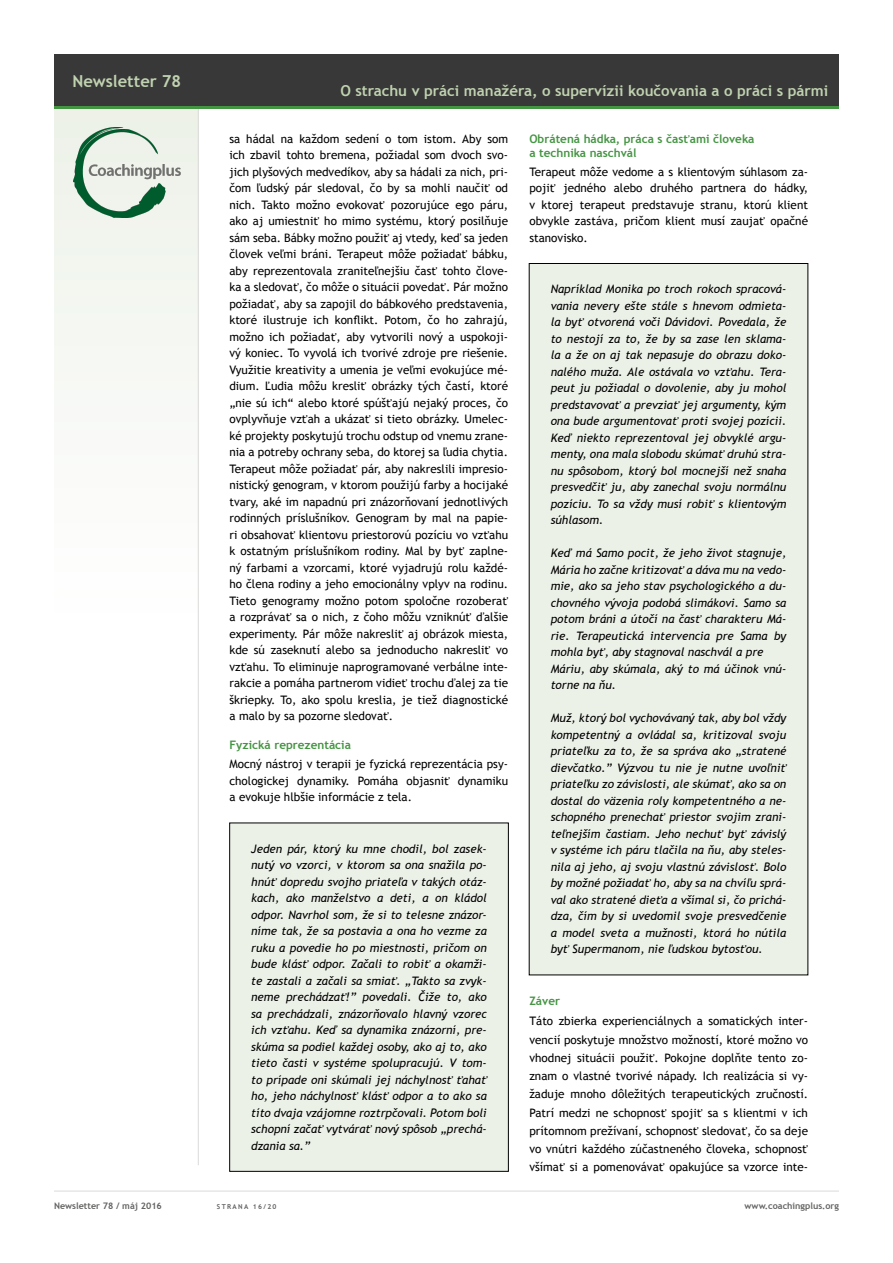
<style>
.page{position:relative;width:893px;height:1263px;background:#fff}
.page>*{position:absolute;margin:0;border:0;box-sizing:border-box;transform-origin:0 0}
.t1{font:700 16.5px "Trebuchet MS";color:#c0d2b0}
.t2{font:700 15px "Trebuchet MS";color:#c0d2b0}
.t3{font:11.7px/16.5px "Trebuchet MS";color:#000;text-align:justify}
.t4{font:italic 11.7px/16.5px "Trebuchet MS";color:#000;text-align:justify}
.t5{font:700 11.7px/14.1px "Trebuchet MS";color:#449542}
.t6{font:700 9px "Trebuchet MS";color:#636362}
.t7{font:700 6.75px "Trebuchet MS";letter-spacing:.2em;color:#636362}
</style>
<div class="page">
<div style="left:54px;top:106px;width:145px;height:525px;background:#f7f9f5"></div>
<hr style="left:54px;top:1191px;width:785px;height:1px;background:#dadad9">
<hr style="left:198px;top:108px;width:1px;height:1057px;background:#dadad9">
<div style="left:54px;top:54px;width:785px;height:53px;background:#383838"></div>
<hr style="left:54px;top:106px;width:785px;height:3px;background:#449542">
<img style="left:74px;top:127px;width:106px;height:91px">
<div style="left:230px;top:823px;width:278px;height:348px;background:#ecf1e8"></div>
<div style="left:229px;top:823px;width:280px;height:348px;border:1px solid #000"></div>
<div style="left:529px;top:263px;width:279px;height:712px;background:#ecf1e8"></div>
<h1 class="t1" style="left:72px;top:70px;width:110px">Newsletter 78</h1>
<p class="t2" style="left:340px;top:81px;width:489px">O strachu v práci manažéra, o supervízii koučovania a o práci s pármi</p>
<p class="t3" style="left:229px;top:131px;width:280px">sa hádal na každom sedení o tom istom. Aby som ich zbavil tohto bremena, požiadal som dvoch svo&shy;jich plyšových medvedíkov, aby sa hádali za nich, pri&shy;čom ľudský pár sledoval, čo by sa mohli naučiť od nich. Takto možno evokovať pozorujúce ego páru, ako aj umiestniť ho mimo systému, ktorý posilňuje sám seba. Bábky možno použiť aj vtedy, keď sa jeden človek veľmi bráni. Terapeut môže požiadať bábku, aby reprezentovala zraniteľnejšiu časť tohto člove&shy;ka a sledovať, čo môže o situácii povedať. Pár možno požiadať, aby sa zapojil do bábkového predstavenia, ktoré ilustruje ich konflikt. Potom, čo ho zahrajú, možno ich požiadať, aby vytvorili nový a uspokoji&shy;vý koniec. To vyvolá ich tvorivé zdroje pre riešenie.<br>Využitie kreativity a umenia je veľmi evokujúce mé&shy;dium. Ľudia môžu kresliť obrázky tých častí, ktoré „nie sú ich“ alebo ktoré spúšťajú nejaký proces, čo ovplyvňuje vzťah a ukázať si tieto obrázky. Umelec&shy;ké projekty poskytujú trochu odstup od vnemu zrane&shy;nia a potreby ochrany seba, do ktorej sa ľudia chytia.<br>Terapeut môže požiadať pár, aby nakreslili impresio&shy;nistický genogram, v ktorom použijú farby a hocijaké tvary, aké im napadnú pri znázorňovaní jednotlivých rodinných príslušníkov. Genogram by mal na papie&shy;ri obsahovať klientovu priestorovú pozíciu vo vzťahu k ostatným príslušníkom rodiny. Mal by byť zaplne&shy;ný farbami a vzorcami, ktoré vyjadrujú rolu každé&shy;ho člena rodiny a jeho emocionálny vplyv na rodinu.<br>Tieto genogramy možno potom spoločne rozoberať a rozprávať sa o nich, z čoho môžu vzniknúť ďalšie experimenty. Pár môže nakresliť aj obrázok miesta, kde sú zaseknutí alebo sa jednoducho nakresliť vo vzťahu. To eliminuje naprogramované verbálne inte&shy;rakcie a pomáha partnerom vidieť trochu ďalej za tie škriepky. To, ako spolu kreslia, je tiež diagnostické a malo by sa pozorne sledovať.</p>
<p class="t5" style="left:229px;top:738px;width:123px">Fyzická reprezentácia</p>
<p class="t3" style="left:229px;top:756px;width:280px">Mocný nástroj v terapii je fyzická reprezentácia psy&shy;chologickej dynamiky. Pomáha objasniť dynamiku a evokuje hlbšie informácie z tela.</p>
<p class="t5" style="left:529px;top:132px;width:226px">Obrátená hádka, práca s časťami človeka a technika naschvál</p>
<p class="t3" style="left:529px;top:164px;width:280px">Terapeut môže vedome a s klientovým súhlasom za&shy;pojiť jedného alebo druhého partnera do hádky, v ktorej terapeut predstavuje stranu, ktorú klient obvykle zastáva, pričom klient musí zaujať opačné stanovisko.</p>
<p class="t4" style="left:551px;top:281px;width:237px">Napríklad Monika po troch rokoch spracová&shy;vania nevery ešte stále s hnevom odmieta&shy;la byť otvorená voči Dávidovi. Povedala, že to nestojí za to, že by sa zase len sklama&shy;la a že on aj tak nepasuje do obrazu doko&shy;nalého muža. Ale ostávala vo vzťahu. Tera&shy;peut ju požiadal o dovolenie, aby ju mohol predstavovať a prevziať jej argumenty, kým ona bude argumentovať proti svojej pozícii.<br>Keď niekto reprezentoval jej obvyklé argu&shy;menty, ona mala slobodu skúmať druhú stra&shy;nu spôsobom, ktorý bol mocnejší než snaha presvedčiť ju, aby zanechal svoju normálnu pozíciu. To sa vždy musí robiť s klientovým súhlasom.</p>
<p class="t4" style="left:551px;top:545px;width:237px;text-align:left">Keď má Samo pocit, že jeho život stagnuje, Mária ho začne kritizovať a dáva mu na vedo&shy;mie, ako sa jeho stav psychologického a du&shy;chovného vývoja podobá slimákovi. Samo sa potom bráni a útočí na časť charakteru Má&shy;rie. Terapeutická intervencia pre Sama by mohla byť, aby stagnoval naschvál a pre Máriu, aby skúmala, aký to má účinok vnú&shy;torne na ňu.</p>
<p class="t4" style="left:551px;top:710px;width:237px">Muž, ktorý bol vychovávaný tak, aby bol vždy kompetentný a ovládal sa, kritizoval svoju priateľku za to, že sa správa ako „stratené dievčatko.” Výzvou tu nie je nutne uvoľniť priateľku zo závislosti, ale skúmať, ako sa on dostal do väzenia roly kompetentného a ne&shy;schopného prenechať priestor svojim zrani&shy;teľnejším častiam. Jeho nechuť byť závislý v systéme ich páru tlačila na ňu, aby steles&shy;nila aj jeho, aj svoju vlastnú závislosť. Bolo by možné požiadať ho, aby sa na chvíľu sprá&shy;val ako stratené dieťa a všímal si, čo prichá&shy;dza, čím by si uvedomil svoje presvedčenie a model sveta a mužnosti, ktorá ho nútila byť Supermanom, nie ľudskou bytosťou.</p>
<p class="t4" style="left:251px;top:840px;width:237px">Jeden pár, ktorý ku mne chodil, bol zasek&shy;nutý vo vzorci, v ktorom sa ona snažila po&shy;hnúť dopredu svojho priateľa v takých otáz&shy;kach, ako manželstvo a deti, a on kládol odpor. Navrhol som, že si to telesne znázor&shy;níme tak, že sa postavia a ona ho vezme za ruku a povedie ho po miestnosti, pričom on bude klásť odpor. Začali to robiť a okamži&shy;te zastali a začali sa smiať. „Takto sa zvyk&shy;neme prechádzať!” povedali. Čiže to, ako sa prechádzali, znázorňovalo hlavný vzorec ich vzťahu. Keď sa dynamika znázorní, pre&shy;skúma sa podiel každej osoby, ako aj to, ako tieto časti v systéme spolupracujú. V tom&shy;to prípade oni skúmali jej náchylnosť ťahať ho, jeho náchylnosť klásť odpor a to ako sa títo dvaja vzájomne roztrpčovali. Potom boli schopní začať vytvárať nový spôsob „prechá&shy;dzania sa.”</p>
<p class="t5" style="left:529px;top:993px;width:32px">Záver</p>
<p class="t3" style="left:529px;top:1012px;width:280px;line-height:18.3px">Táto zbierka experienciálnych a somatických inter&shy;vencií poskytuje množstvo možností, ktoré možno vo vhodnej situácii použiť. Pokojne doplňte tento zo&shy;znam o vlastné tvorivé nápady. Ich realizácia si vy&shy;žaduje mnoho dôležitých terapeutických zručností.<br>Patrí medzi ne schopnosť spojiť sa s klientmi v ich prítomnom prežívaní, schopnosť sledovať, čo sa deje vo vnútri každého zúčastneného človeka, schopnosť všímať si a pomenovávať opakujúce sa vzorce inte-</p>
<p class="t6" style="left:54px;top:1200px;width:109px">Newsletter 78 / máj 2016</p>
<p class="t7" style="left:217px;top:1202px;width:61px">st rana 16/20</p>
<p class="t6" style="left:745px;top:1200px;width:96px">www.coachingplus.org</p>
</div>
